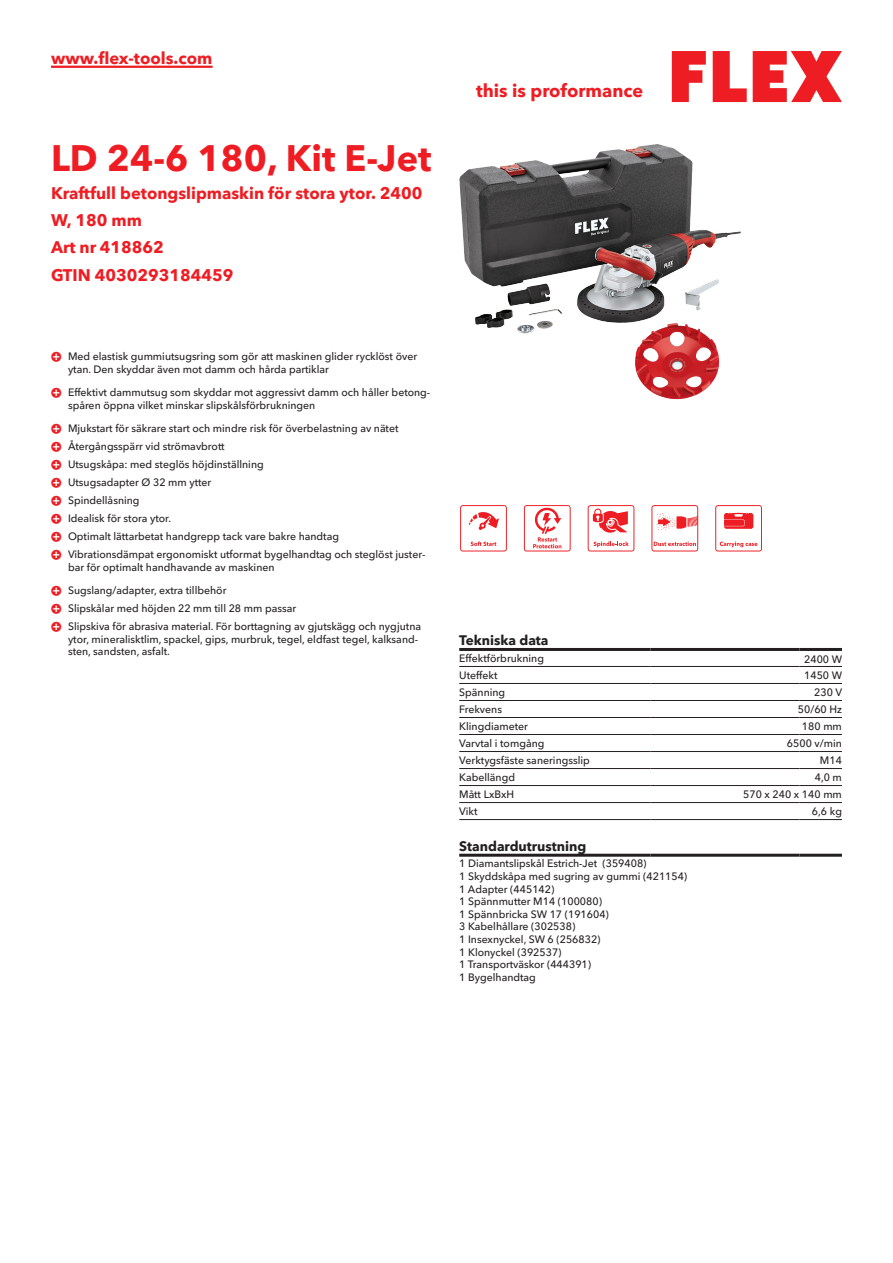
<style>
.page{position:relative;width:893px;height:1263px;background:#fff}
.page>*{position:absolute;margin:0;border:0;box-sizing:border-box;transform-origin:0 0}
.CB_AF_Product-name{font:700 36px "Avenir Next W1 G";color:#ee1d23}
.t1{font:700 18px "Avenir Next W1 G";color:#ee1d23}
.CB_AF_Product-short{font:700 16.5px/27px "Avenir Next W1 G";color:#ee1d23}
.CB_AF_Order-number{font:700 16.5px "Avenir Next W1 G";color:#ee1d23}
.CB_AF_Table-headline{font:700 13.5px "Avenir Next W1 G";color:#231f20}
.CB_AF_Table-specific{font:500 10.5px/12.6px "Avenir Next W1 G";color:#231f20}
</style>
<div class="page">
<svg style="left:672px;top:51px;width:34px;height:51px"></svg>
<svg style="left:713px;top:51px;width:34px;height:51px"></svg>
<svg style="left:753px;top:51px;width:89px;height:51px"></svg>
<hr style="left:51px;top:66px;width:162px;height:2px;background:#ee1d23">
<img style="left:459px;top:144px;width:282px;height:179px">
<hr style="left:459px;top:666px;width:192px;height:1px;background:#231f20">
<hr style="left:651px;top:666px;width:148px;height:1px;background:#231f20">
<hr style="left:799px;top:666px;width:43px;height:1px;background:#231f20">
<hr style="left:459px;top:683px;width:192px;height:1px;background:#231f20">
<hr style="left:651px;top:683px;width:148px;height:1px;background:#231f20">
<hr style="left:799px;top:683px;width:43px;height:1px;background:#231f20">
<hr style="left:459px;top:700px;width:192px;height:1px;background:#231f20">
<hr style="left:651px;top:700px;width:148px;height:1px;background:#231f20">
<hr style="left:799px;top:700px;width:43px;height:1px;background:#231f20">
<hr style="left:459px;top:717px;width:192px;height:1px;background:#231f20">
<hr style="left:651px;top:717px;width:148px;height:1px;background:#231f20">
<hr style="left:799px;top:717px;width:43px;height:1px;background:#231f20">
<hr style="left:459px;top:734px;width:192px;height:1px;background:#231f20">
<hr style="left:651px;top:734px;width:148px;height:1px;background:#231f20">
<hr style="left:799px;top:734px;width:43px;height:1px;background:#231f20">
<hr style="left:459px;top:751px;width:192px;height:1px;background:#231f20">
<hr style="left:651px;top:751px;width:148px;height:1px;background:#231f20">
<hr style="left:799px;top:751px;width:43px;height:1px;background:#231f20">
<hr style="left:459px;top:768px;width:192px;height:1px;background:#231f20">
<hr style="left:651px;top:768px;width:148px;height:1px;background:#231f20">
<hr style="left:799px;top:768px;width:43px;height:1px;background:#231f20">
<hr style="left:459px;top:785px;width:192px;height:1px;background:#231f20">
<hr style="left:651px;top:785px;width:148px;height:1px;background:#231f20">
<hr style="left:799px;top:785px;width:43px;height:1px;background:#231f20">
<hr style="left:459px;top:802px;width:192px;height:1px;background:#231f20">
<hr style="left:651px;top:802px;width:148px;height:1px;background:#231f20">
<hr style="left:799px;top:802px;width:43px;height:1px;background:#231f20">
<hr style="left:459px;top:819px;width:192px;height:1px;background:#231f20">
<hr style="left:651px;top:819px;width:148px;height:1px;background:#231f20">
<hr style="left:799px;top:819px;width:43px;height:1px;background:#231f20">
<hr style="left:459px;top:648px;width:192px;height:3px;background:#231f20">
<hr style="left:651px;top:648px;width:148px;height:3px;background:#231f20">
<hr style="left:799px;top:648px;width:43px;height:3px;background:#231f20">
<hr style="left:459px;top:854px;width:192px;height:3px;background:#231f20">
<hr style="left:651px;top:854px;width:148px;height:3px;background:#231f20">
<hr style="left:799px;top:854px;width:43px;height:3px;background:#231f20">
<svg style="left:460px;top:505px;width:47px;height:46px"></svg>
<svg style="left:524px;top:505px;width:47px;height:46px"></svg>
<svg style="left:588px;top:505px;width:46px;height:46px"></svg>
<svg style="left:651px;top:505px;width:47px;height:46px"></svg>
<svg style="left:715px;top:505px;width:47px;height:46px"></svg>
<h3 class="CB_AF_Product-short" style="left:51px;top:43px;width:163px">www.flex-tools.com</h3>
<p class="CB_AF_Product-name" style="left:51px;top:130px;width:382px">LD 24-6 180, Kit E-Jet</p>
<p class="CB_AF_Product-short" style="left:51px;top:178px;width:373px">Kraftfull betongslipmaskin för stora ytor. 2400<br>W, 180 mm</p>
<p class="CB_AF_Order-number" style="left:51px;top:234px;width:114px">Art nr 418862</p>
<p class="CB_AF_Order-number" style="left:51px;top:262px;width:184px">GTIN 4030293184459</p>
<h2 class="t1" style="left:476px;top:77px;width:169px">this is proformance</h2>
<p class="CB_AF_Table-specific" style="left:68px;top:349px;width:351px">Med elastisk gummiutsugsring som gör att maskinen glider rycklöst över ytan. Den skyddar även mot damm och hårda partiklar</p>
<p class="CB_AF_Table-specific" style="left:68px;top:385px;width:364px">Effektivt dammutsug som skyddar mot aggressivt damm och håller betong&shy;spåren öppna vilket minskar slipskålsförbrukningen</p>
<p class="CB_AF_Table-specific" style="left:68px;top:421px;width:332px">Mjukstart för säkrare start och mindre risk för överbelastning av nätet</p>
<p class="CB_AF_Table-specific" style="left:68px;top:439px;width:158px">Återgångsspärr vid strömavbrott</p>
<p class="CB_AF_Table-specific" style="left:68px;top:457px;width:197px">Utsugskåpa: med steglös höjdinställning</p>
<p class="CB_AF_Table-specific" style="left:68px;top:475px;width:145px">Utsugsadapter Ø 32 mm ytter</p>
<p class="CB_AF_Table-specific" style="left:68px;top:493px;width:73px">Spindellåsning</p>
<p class="CB_AF_Table-specific" style="left:68px;top:511px;width:105px">Idealisk för stora ytor.</p>
<p class="CB_AF_Table-specific" style="left:68px;top:529px;width:273px">Optimalt lättarbetat handgrepp tack vare bakre handtag</p>
<p class="CB_AF_Table-specific" style="left:68px;top:547px;width:359px">Vibrationsdämpat ergonomiskt utformat bygelhandtag och steglöst juster&shy;bar för optimalt handhavande av maskinen</p>
<p class="CB_AF_Table-specific" style="left:68px;top:583px;width:160px">Sugslang/adapter, extra tillbehör</p>
<p class="CB_AF_Table-specific" style="left:68px;top:601px;width:230px">Slipskålar med höjden 22 mm till 28 mm passar</p>
<p class="CB_AF_Table-specific" style="left:68px;top:619px;width:355px">Slipskiva för abrasiva material. För borttagning av gjutskägg och nygjutna ytor, mineralisktlim, spackel, gips, murbruk, tegel, eldfast tegel, kalksand&shy;sten, sandsten, asfalt.</p>
<p class="CB_AF_Table-headline" style="left:459px;top:630px;width:91px">Tekniska data</p>
<p class="CB_AF_Table-specific" style="left:459px;top:651px;width:86px">Effektförbrukning</p>
<p class="CB_AF_Table-specific" style="left:804px;top:652px;width:39px">2400 W</p>
<p class="CB_AF_Table-specific" style="left:459px;top:668px;width:40px">Uteffekt</p>
<p class="CB_AF_Table-specific" style="left:804px;top:668px;width:39px">1450 W</p>
<p class="CB_AF_Table-specific" style="left:459px;top:685px;width:48px">Spänning</p>
<p class="CB_AF_Table-specific" style="left:814px;top:685px;width:29px">230 V</p>
<p class="CB_AF_Table-specific" style="left:459px;top:702px;width:44px">Frekvens</p>
<p class="CB_AF_Table-specific" style="left:798px;top:702px;width:46px">50/60 Hz</p>
<p class="CB_AF_Table-specific" style="left:459px;top:719px;width:70px">Klingdiameter</p>
<p class="CB_AF_Table-specific" style="left:802px;top:719px;width:41px">180 mm</p>
<p class="CB_AF_Table-specific" style="left:459px;top:736px;width:87px">Varvtal i tomgång</p>
<p class="CB_AF_Table-specific" style="left:787px;top:736px;width:57px">6500 v/min</p>
<p class="CB_AF_Table-specific" style="left:459px;top:753px;width:132px">Verktygsfäste saneringsslip</p>
<p class="CB_AF_Table-specific" style="left:820px;top:753px;width:23px">M14</p>
<p class="CB_AF_Table-specific" style="left:459px;top:770px;width:57px">Kabellängd</p>
<p class="CB_AF_Table-specific" style="left:815px;top:770px;width:29px">4,0 m</p>
<p class="CB_AF_Table-specific" style="left:459px;top:787px;width:56px">Mått LxBxH</p>
<p class="CB_AF_Table-specific" style="left:743px;top:787px;width:100px">570 x 240 x 140 mm</p>
<p class="CB_AF_Table-specific" style="left:459px;top:804px;width:20px">Vikt</p>
<p class="CB_AF_Table-specific" style="left:812px;top:804px;width:32px">6,6 kg</p>
<p class="CB_AF_Table-headline" style="left:459px;top:835px;width:129px">Standardutrustning</p>
<p class="CB_AF_Table-specific" style="left:459px;top:856px;width:230px">1 Diamantslipskål Estrich-Jet (359408)<br>1 Skyddskåpa med sugring av gummi (421154)<br>1 Adapter (445142)<br>1 Spännmutter M14 (100080)<br>1 Spännbricka SW 17 (191604)<br>3 Kabelhållare (302538)<br>1 Insexnyckel, SW 6 (256832)<br>1 Klonyckel (392537)<br>1 Transportväskor (444391)<br>1 Bygelhandtag</p>
</div>
